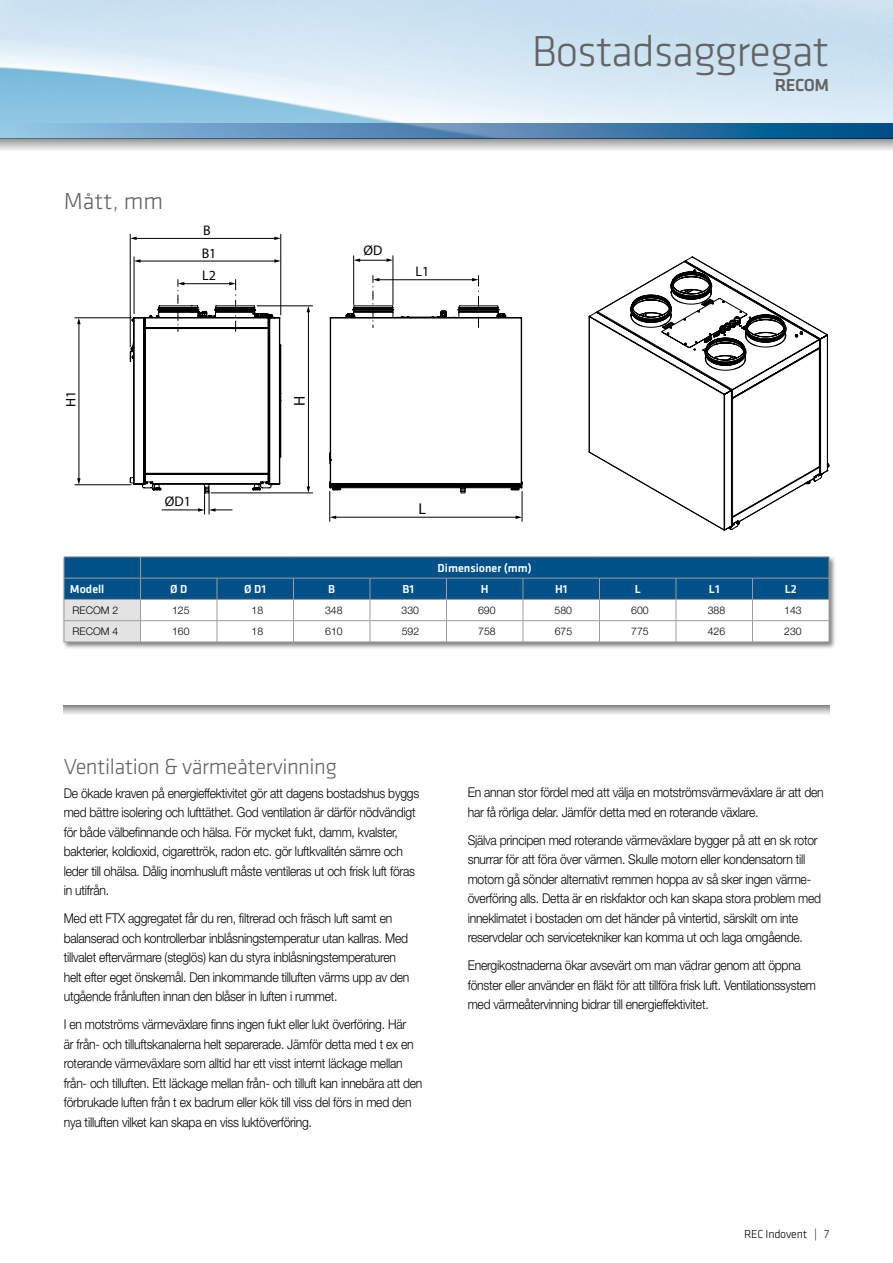
<style>
.page{position:relative;width:893px;height:1263px;background:#fff}
.page>*{position:absolute;margin:0;border:0;box-sizing:border-box;transform-origin:0 0}
.t1{font:300 45px "Klavika";letter-spacing:-.025em;color:#646363}
.t2{font:300 24px "Klavika";color:#646363}
.t3{font:300 22.5px "Klavika";letter-spacing:-.02em;color:#646363}
.t4{font:500 18px "Klavika";letter-spacing:-.03em;color:#646363}
.t5{font:15.75px "Myriad Pro";color:#000}
.t6{font:13.95px/22.6px "Myriad Pro";color:#000}
.t7{font:300 13.5px/19.5px "Helvetica Neue LT Std";letter-spacing:-.02em;color:#000;scale:.9 1}
.t8{font:500 12px "Klavika";color:#fff}
.t9{font:300 12px "Klavika";letter-spacing:-.02em;color:#000}
.t10{font:300 10.5px "Helvetica Neue LT Std";color:#000}
</style>
<div class="page">
<svg style="left:0;top:123px;width:893px;height:15px;background:#5089b6"></svg>
<svg style="left:0;top:138px;width:893px;height:13px;background:#bcbfc0"></svg>
<hr style="left:135px;top:238px;width:140px;height:1px;background:#000">
<svg style="left:131px;top:237px;width:6px;height:3px"></svg>
<svg style="left:274px;top:237px;width:6px;height:3px"></svg>
<hr style="left:130px;top:234px;width:1px;height:113px;background:#000">
<hr style="left:280px;top:234px;width:1px;height:81px;background:#000">
<hr style="left:75px;top:484px;width:56px;height:1px;background:#000">
<hr style="left:75px;top:317px;width:56px;height:1px;background:#000">
<hr style="left:79px;top:323px;width:1px;height:156px;background:#000">
<svg style="left:77px;top:478px;width:4px;height:7px"></svg>
<svg style="left:77px;top:318px;width:4px;height:6px"></svg>
<svg style="left:130px;top:256px;width:459px;height:266px"></svg>
<svg style="left:596px;top:261px;width:233px;height:268px"></svg>
<div style="left:62px;top:555px;width:775px;height:94px;background:#000;opacity:.5"></div>
<hr style="left:64px;top:642px;width:76px;height:1px;background:#9d9d9c">
<hr style="left:140px;top:642px;width:77px;height:1px;background:#9d9d9c">
<hr style="left:217px;top:642px;width:76px;height:1px;background:#9d9d9c">
<hr style="left:293px;top:642px;width:77px;height:1px;background:#9d9d9c">
<hr style="left:370px;top:642px;width:76px;height:1px;background:#9d9d9c">
<hr style="left:446px;top:642px;width:77px;height:1px;background:#9d9d9c">
<hr style="left:523px;top:642px;width:76px;height:1px;background:#9d9d9c">
<hr style="left:599px;top:642px;width:77px;height:1px;background:#9d9d9c">
<hr style="left:676px;top:642px;width:76px;height:1px;background:#9d9d9c">
<hr style="left:752px;top:642px;width:77px;height:1px;background:#9d9d9c">
<svg style="left:64px;top:557px;width:766px;height:85px"></svg>
<svg style="left:64px;top:706px;width:765px;height:8px;background:#c1c1c1"></svg>
<h2 class="t2" style="left:64px;top:188px;width:101px">Mått, mm</h2>
<p class="t6" style="left:203px;top:219px;width:9px">B</p>
<p class="t6" style="left:202px;top:241px;width:16px">B1<br>L2</p>
<p class="t6" style="left:59px;top:407px;width:18px;rotate:-90deg">H1</p>
<p class="t6" style="left:165px;top:490px;width:28px">ØD1</p>
<h1 class="t1" style="left:532px;top:26px;width:299px">Bostadsaggregat</h1>
<h3 class="t4" style="left:775px;top:76px;width:56px">RECOM</h3>
<p class="t5" style="left:290px;top:406px;width:12px;rotate:-90deg">H</p>
<p class="t6" style="left:363px;top:239px;width:20px">ØD</p>
<p class="t6" style="left:416px;top:260px;width:15px">L1</p>
<p class="t5" style="left:418px;top:499px;width:9px">L</p>
<p class="t8" style="left:438px;top:561px;width:96px">Dimensioner (mm)</p>
<p class="t8" style="left:70px;top:582px;width:36px">Modell</p>
<p class="t8" style="left:170px;top:583px;width:19px">Ø D</p>
<p class="t8" style="left:244px;top:583px;width:23px">Ø D1</p>
<p class="t8" style="left:328px;top:583px;width:8px">B</p>
<p class="t8" style="left:402px;top:583px;width:13px">B1</p>
<p class="t8" style="left:481px;top:583px;width:9px">H</p>
<p class="t8" style="left:555px;top:583px;width:14px">H1</p>
<p class="t8" style="left:635px;top:583px;width:8px">L</p>
<p class="t8" style="left:709px;top:583px;width:12px">L1</p>
<p class="t8" style="left:785px;top:583px;width:14px">L2</p>
<p class="t10" style="left:72px;top:604px;width:47px">RECOM 2</p>
<p class="t10" style="left:172px;top:604px;width:19px">125</p>
<p class="t10" style="left:252px;top:604px;width:13px">18</p>
<p class="t10" style="left:325px;top:604px;width:19px">348</p>
<p class="t10" style="left:402px;top:604px;width:19px">330</p>
<p class="t10" style="left:478px;top:604px;width:19px">690</p>
<p class="t10" style="left:555px;top:604px;width:19px">580</p>
<p class="t10" style="left:631px;top:604px;width:19px">600</p>
<p class="t10" style="left:708px;top:604px;width:19px">388</p>
<p class="t10" style="left:784px;top:604px;width:19px">143</p>
<p class="t10" style="left:73px;top:625px;width:47px">RECOM 4</p>
<p class="t10" style="left:172px;top:625px;width:19px">160</p>
<p class="t10" style="left:252px;top:625px;width:13px">18</p>
<p class="t10" style="left:325px;top:625px;width:19px">610</p>
<p class="t10" style="left:402px;top:625px;width:19px">592</p>
<p class="t10" style="left:478px;top:625px;width:19px">758</p>
<p class="t10" style="left:555px;top:625px;width:19px">675</p>
<p class="t10" style="left:631px;top:625px;width:19px">775</p>
<p class="t10" style="left:708px;top:625px;width:19px">426</p>
<p class="t10" style="left:784px;top:625px;width:19px">230</p>
<h3 class="t3" style="left:64px;top:754px;width:275px">Ventilation &amp; värmeåtervinning</h3>
<p class="t7" style="left:64px;top:783px;width:396px">De ökade kraven på energieffektivitet gör att dagens bostadshus byggs med bättre isolering och lufttäthet. God ventilation är därför nödvändigt för både välbefinnande och hälsa. För mycket fukt, damm, kvalster, bakterier, koldioxid, cigarettrök, radon etc. gör luftkvalitén sämre och leder till ohälsa. Dålig inomhusluft måste ventileras ut och frisk luft föras in utifrån.</p>
<p class="t7" style="left:64px;top:908px;width:385px">Med ett FTX aggregatet får du ren, filtrerad och fräsch luft samt en balanserad och kontrollerbar inblåsningstemperatur utan kallras. Med tillvalet eftervärmare (steglös) kan du styra inblåsningstemperaturen helt efter eget önskemål. Den inkommande tilluften värms upp av den utgående frånluften innan den blåser in luften i rummet.</p>
<p class="t7" style="left:64px;top:1014px;width:400px">I en motströms värmeväxlare finns ingen fukt eller lukt överföring. Här<br>är från- och tilluftskanalerna helt separerade. Jämför detta med t ex en roterande värmeväxlare som alltid har ett visst internt läckage mellan från- och tilluften. Ett läckage mellan från- och tilluft kan innebära att den förbrukade luften från t ex badrum eller kök till viss del förs in med den nya tilluften vilket kan skapa en viss luktöverföring.</p>
<p class="t7" style="left:468px;top:783px;width:397px">En annan stor fördel med att välja en motströmsvärmeväxlare är att den har få rörliga delar. Jämför detta med en roterande växlare.</p>
<p class="t7" style="left:468px;top:830px;width:394px">Själva principen med roterande värmeväxlare bygger på att en sk rotor snurrar för att föra över värmen. Skulle motorn eller kondensatorn till motorn gå sönder alternativt remmen hoppa av så sker ingen värme&shy;överföring alls. Detta är en riskfaktor och kan skapa stora problem med inneklimatet i bostaden om det händer på vintertid, särskilt om inte reservdelar och servicetekniker kan komma ut och laga omgående.</p>
<p class="t7" style="left:468px;top:956px;width:389px">Energikostnaderna ökar avsevärt om man vädrar genom att öppna fönster eller använder en fläkt för att tillföra frisk luft. Ventilationssystem med värmeåtervinning bidrar till energieffektivitet.</p>
<p class="t9" style="left:744px;top:1228px;width:87px">REC Indovent | 7</p>
</div>
